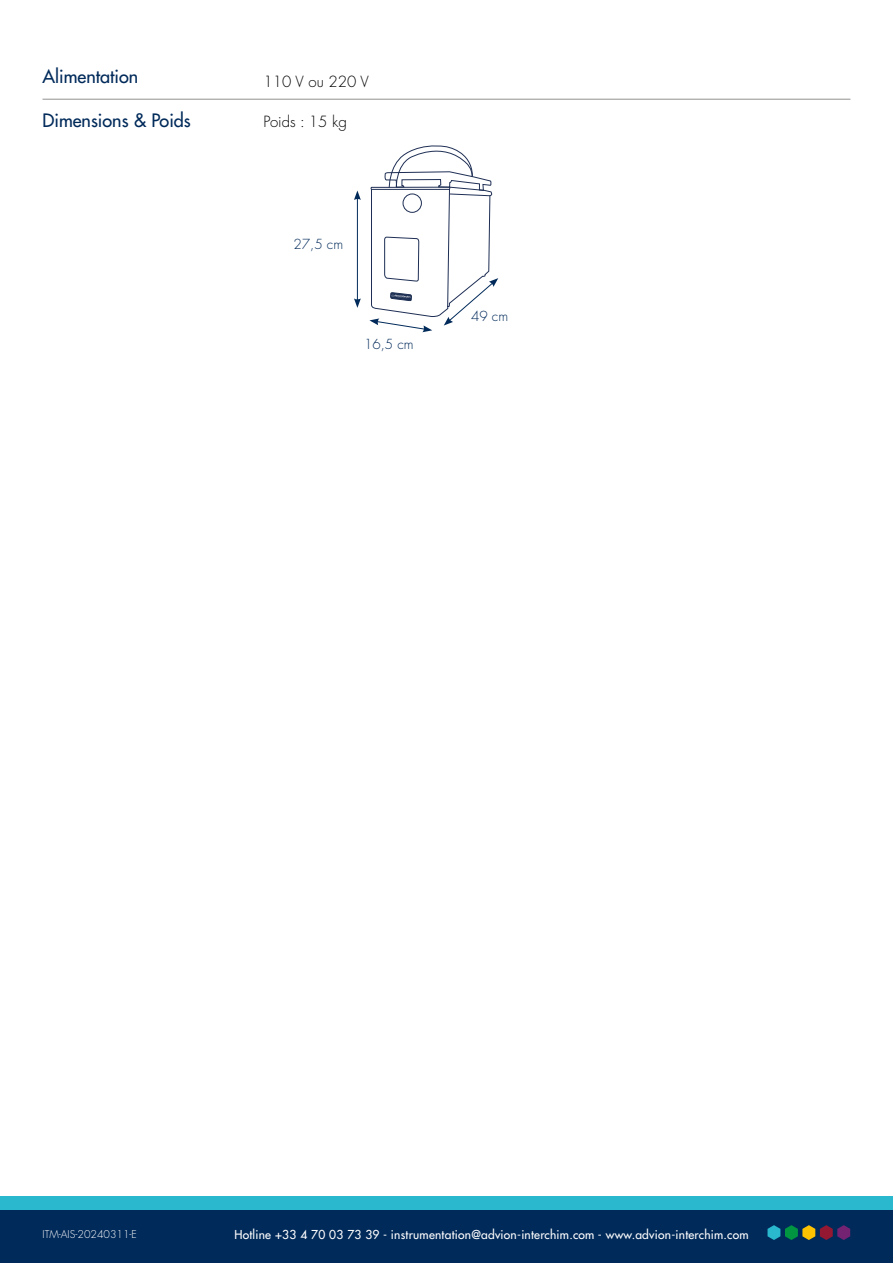
<style>
.page{position:relative;width:893px;height:1263px;background:#fff}
.page>*{position:absolute;margin:0;border:0;box-sizing:border-box;transform-origin:0 0}
.t1{font:500 18px "Futura LT Pro";color:#002a5a}
.t2{font:300 15px "Futura LT Pro";color:#000}
.t3{font:300 13.5px "Futura LT Pro";color:#002a5a}
.t4{font:500 12px "Futura LT Pro";letter-spacing:.02em;color:#fff}
.t5{font:300 10.5px "Futura LT Pro";color:#fff}
</style>
<div class="page">
<div style="left:0;top:1210px;width:893px;height:53px;background:#002a5a"></div>
<div style="left:0;top:1196px;width:893px;height:14px;background:#29b8ce"></div>
<svg style="left:767px;top:1225px;width:83px;height:15px"></svg>
<hr style="left:43px;top:99px;width:807px;height:1px;background:#9d9d9c">
<hr style="left:357px;top:198px;width:1px;height:103px;background:#002a5a">
<svg style="left:354px;top:190px;width:7px;height:10px"></svg>
<svg style="left:354px;top:298px;width:7px;height:10px"></svg>
<svg style="left:369px;top:145px;width:129px;height:187px"></svg>
<p class="t1" style="left:43px;top:63px;width:97px">Alimentation</p>
<p class="t1" style="left:43px;top:107px;width:150px">Dimensions &amp; Poids</p>
<p class="t2" style="left:264px;top:71px;width:107px">110 V ou 220 V</p>
<p class="t2" style="left:264px;top:112px;width:85px">Poids : 15 kg</p>
<p class="t3" style="left:293px;top:235px;width:51px">27,5 cm</p>
<p class="t3" style="left:364px;top:335px;width:51px">16,5 cm</p>
<p class="t3" style="left:471px;top:307px;width:39px">49 cm</p>
<p class="t5" style="left:43px;top:1227px;width:96px">ITM-AIS-20240311-E</p>
<p class="t4" style="left:234px;top:1225px;width:516px">Hotline +33 4 70 03 73 39 - instrumentation@advion-interchim.com - www.advion-interchim.com</p>
</div>
